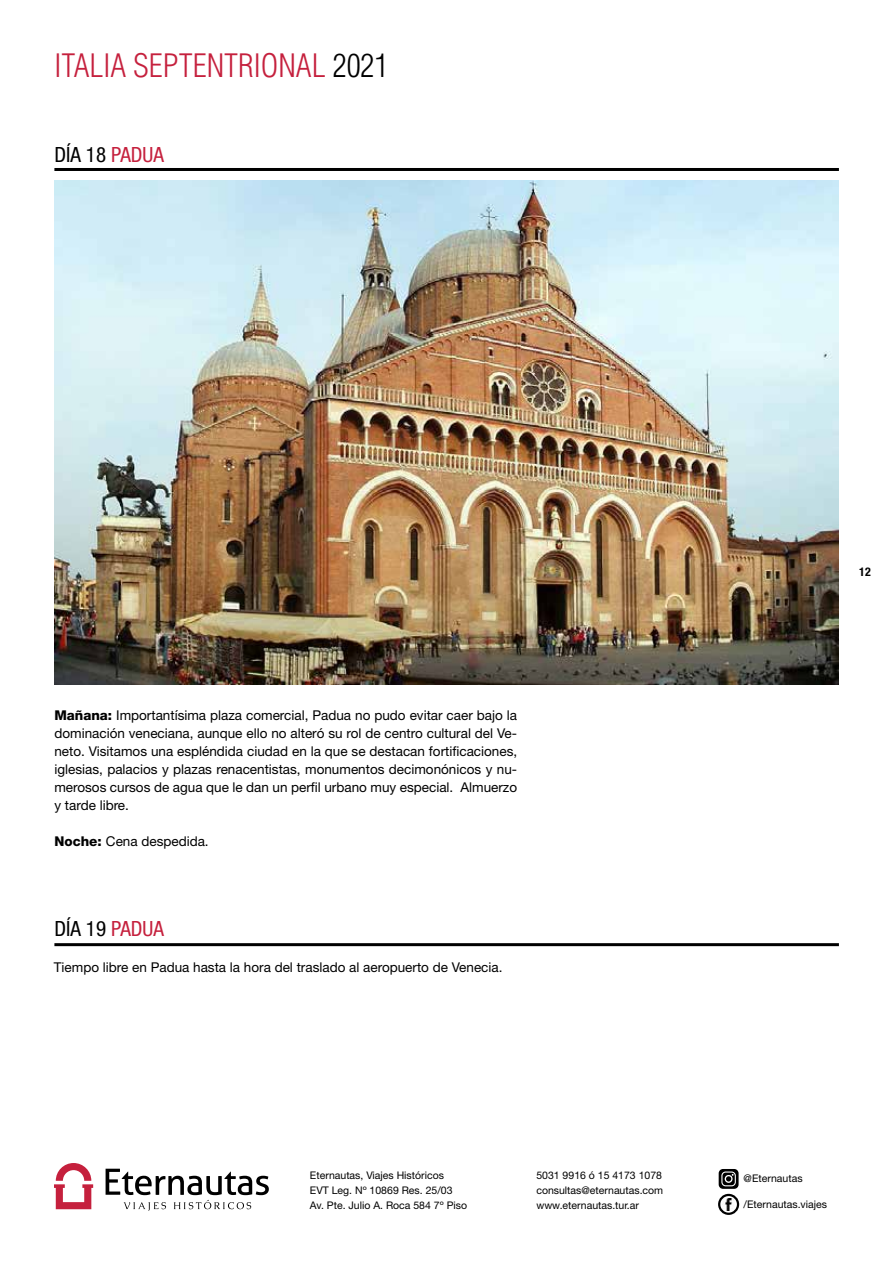
<style>
.page{position:relative;width:893px;height:1263px;background:#fff}
.page>*{position:absolute;margin:0;border:0;box-sizing:border-box;transform-origin:0 0}
.t1{font:300 condensed 31.5px "Helvetica LT Std";color:#c5203d}
.t2{font:condensed 21px "Helvetica Neue";color:#000}
.t3{font:13.5px/18px "Helvetica Neue";color:#000;text-align:justify}
.t4{font:700 condensed 12px "Helvetica Neue";color:#000}
.t5{font:10.5px/15px "Helvetica Neue";color:#000}
.s1{color:#000}
.s2{color:#c5203d}
.s3{font-weight:800}
</style>
<div class="page">
<svg style="left:54px;top:1163px;width:39px;height:46px"></svg>
<svg style="left:106px;top:1169px;width:163px;height:42px"></svg>
<svg style="left:723px;top:1198px;width:12px;height:12px"></svg>
<div style="left:718px;top:1194px;width:21px;height:21px;border:2px solid #000;border-radius:50%"></div>
<svg style="left:719px;top:1169px;width:20px;height:20px"></svg>
<hr style="left:54px;top:168px;width:785px;height:3px;background:#000">
<hr style="left:54px;top:943px;width:785px;height:3px;background:#000">
<img style="left:54px;top:181px;width:785px;height:503px">
<h1 class="t1" style="left:54px;top:46px;width:336px">ITALIA SEPTENTRIONAL <span class="s1">2021</span></h1>
<h2 class="t2" style="left:54px;top:142px;width:111px">DÍA 18 <span class="s2">PADUA</span></h2>
<p class="t3" style="left:54px;top:706px;width:464px"><span class="s3">Mañana:</span> Importantísima plaza comercial, Padua no pudo evitar caer bajo la dominación veneciana, aunque ello no alteró su rol de centro cultural del Ve&shy;neto. Visitamos una espléndida ciudad en la que se destacan fortificaciones, iglesias, palacios y plazas renacentistas, monumentos decimonónicos y nu&shy;merosos cursos de agua que le dan un perfil urbano muy especial. Almuerzo y tarde libre.</p>
<p class="t3" style="left:54px;top:832px;width:156px"><span class="s3">Noche:</span> Cena despedida.</p>
<h2 class="t2" style="left:54px;top:916px;width:111px">DÍA 19 <span class="s2">PADUA</span></h2>
<p class="t3" style="left:54px;top:958px;width:450px">Tiempo libre en Padua hasta la hora del traslado al aeropuerto de Venecia.</p>
<p class="t4" style="left:859px;top:564px;width:13px">12</p>
<p class="t5" style="left:310px;top:1168px;width:159px">Eternautas, Viajes Históricos<br>EVT Leg. Nº 10869 Res. 25/03<br>Av. Pte. Julio A. Roca 584 7º Piso</p>
<p class="t5" style="left:536px;top:1168px;width:128px;text-align:justify">5031 9916 ó 15 4173 1078 consultas@eternautas.com www.eternautas.tur.ar</p>
<p class="t5" style="left:744px;top:1171px;width:60px">@Eternautas</p>
<p class="t5" style="left:744px;top:1196px;width:85px">/Eternautas.viajes</p>
</div>
